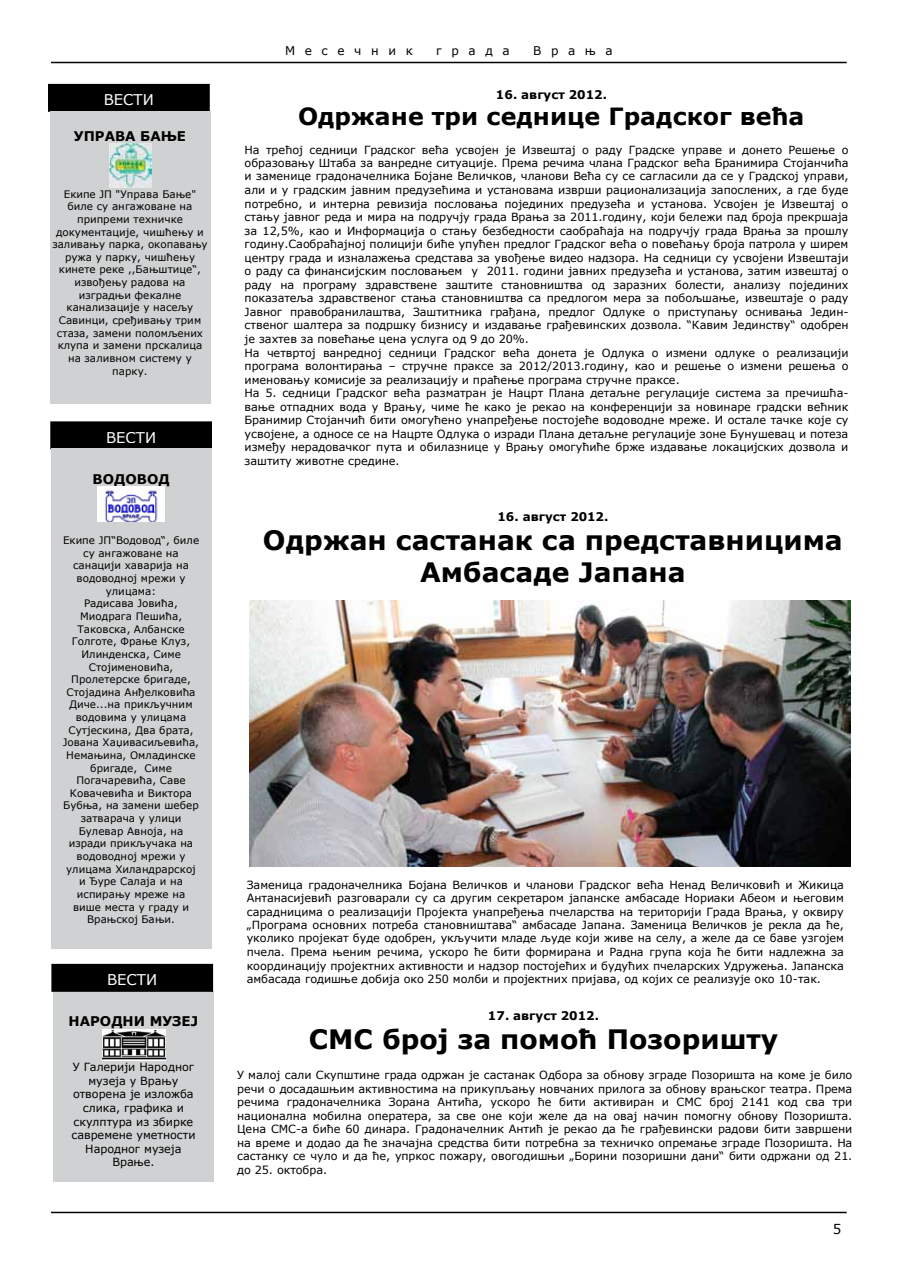
<style>
.page{position:relative;width:902px;height:1280px;background:#fff}
.page>*{position:absolute;margin:0;border:0;box-sizing:border-box;transform-origin:0 0}
.t1{font:700 26.7px/32.4px "Verdana";color:#000;text-align:center}
.t2{font:700 23.7px "Verdana";color:#000}
.t3{font:14.85px "Verdana";color:#fff}
.t4{font:13.5px "Verdana";color:#000}
.t5{font:700 13.35px "Verdana";color:#000}
.t6{font:700 12px "Verdana";color:#000}
.t7{font:12px "Verdana";letter-spacing:.8em;color:#000}
.t8{font:11.25px/13.5px "Verdana";letter-spacing:-.005em;color:#000;text-align:justify}
.t9{font:10.35px/12.6px "Verdana";color:#000;text-align:center}
</style>
<div class="page">
<hr style="left:51px;top:62px;width:795px;height:1px;background:#000">
<hr style="left:51px;top:1212px;width:795px;height:1px;background:#000">
<div style="left:49px;top:84px;width:160px;height:27px;background:#000"></div>
<div style="left:51px;top:422px;width:160px;height:27px;background:#000"></div>
<div style="left:50px;top:421px;width:162px;height:28px;border:1px solid #000"></div>
<div style="left:51px;top:449px;width:160px;height:500px;background:#d0d1d2"></div>
<img style="left:98px;top:487px;width:66px;height:34px">
<div style="left:50px;top:111px;width:160px;height:293px;background:#d0d1d2"></div>
<img style="left:109px;top:144px;width:43px;height:44px">
<div style="left:53px;top:991px;width:161px;height:191px;background:#d0d1d2"></div>
<img style="left:102px;top:1029px;width:63px;height:31px">
<div style="left:52px;top:964px;width:160px;height:27px;background:#000"></div>
<div style="left:52px;top:964px;width:161px;height:28px;border:1px solid #000"></div>
<img style="left:249px;top:600px;width:601px;height:266px">
<h3 class="t3" style="left:104px;top:91px;width:52px">ВЕСТИ</h3>
<p class="t5" style="left:74px;top:127px;width:114px">УПРАВА БАЊЕ</p>
<p class="t9" style="left:52px;top:187px;width:157px">Екипе ЈП "Управа Бање" биле су ангажоване на припреми техничке документације, чишћењу и заливању парка, окопавању ружа у парку, чишћењу кинете реке ,,Бањштице“, извођењу радова на изградњи фекалне канализације у насељу<br>Савинци, сређивању трим стаза, замени поломљених клупа и замени прскалица на заливном систему у парку.</p>
<h3 class="t3" style="left:106px;top:428px;width:52px">ВЕСТИ</h3>
<p class="t5" style="left:93px;top:471px;width:78px">ВОДОВОД</p>
<p class="t9" style="left:63px;top:534px;width:138px">Екипе ЈП“Водовод“, биле су ангажоване на санацији хаварија на водоводној мрежи у улицама:<br>Радисава Јовића,<br>Миодрага Пешића,<br>Таковска, Албанске<br>Голготе, Фрање Клуз,<br>Илинденска, Симе<br>Стојименовића,<br>Пролетерске бригаде,<br>Стојадина Анђелковића<br>Диче...на прикључним водовима у улицама<br>Сутјескина, Два брата,<br>Јована Хаџивасиљевића,<br>Немањина, Омладинске бригаде, Симе<br>Погачаревића, Саве<br>Ковачевића и Виктора<br>Бубња, на замени шебер затварача у улици<br>Булевар Авноја, на изради прикључака на водоводној мрежи у улицама Хиландрарској и Ђуре Салаја и на испирању мреже на више места у граду и<br>Врањској Бањи.</p>
<h3 class="t3" style="left:107px;top:970px;width:52px">ВЕСТИ</h3>
<p class="t5" style="left:69px;top:1013px;width:131px">НАРОДНИ МУЗЕЈ</p>
<p class="t8" style="left:71px;top:1060px;width:126px;text-align:center">У Галерији Народног музеја у Врању отворена је изложба слика, графика и скулптура из збирке савремене уметности<br>Народног музеја<br>Врање.</p>
<p class="t7" style="left:285px;top:43px;width:129px">Месечник</p>
<p class="t7" style="left:436px;top:43px;width:75px">града</p>
<p class="t7" style="left:533px;top:43px;width:81px">Врања</p>
<p class="t6" style="left:496px;top:87px;width:113px">16. август 2012.</p>
<h2 class="t2" style="left:298px;top:101px;width:508px">Одржане три седнице Градског већа</h2>
<p class="t8" style="left:244px;top:142px;width:605px;text-align:left">На трећој седници Градског већа усвојен је Извештај о раду Градске управе и донето Решење о образовању Штаба за ванредне ситуације. Према речима члана Градског већа Бранимира Стојанчића и заменице градоначелника Бојане Величков, чланови Већа су се сагласили да се у Градској управи, али и у градским јавним предузећима и установама изврши рационализација запослених, а где буде потребно, и интерна ревизија пословања појединих предузећа и установа. Усвојен је Извештај о стању јавног реда и мира на подручју града Врања за 2011.годину, који бележи пад броја прекршаја за 12,5%, као и Информација о стању безбедности саобраћаја на подручју града Врања за прошлу годину.Саобраћајној полицији биће упућен предлог Градског већа о повећању броја патрола у ширем центру града и изналажења средстава за увођење видео надзора. На седници су усвојени Извештаји о раду са финансијским пословањем у 2011. години јавних предузећа и установа, затим извештај о раду на програму здравствене заштите становништва од заразних болести, анализу појединих показатеља здравственог стања становништва са предлогом мера за побољшање, извештаје о раду Јавног правобранилаштва, Заштитника грађана, предлог Одлуке о приступању оснивања Једин&shy;ственог шалтера за подршку бизнису и издавање грађевинских дозвола. “Кавим Јединству“ одобрен је захтев за повећање цена услуга од 9 до 20%.<br>На четвртој ванредној седници Градског већа донета је Одлука о измени одлуке о реализацији програма волонтирања – стручне праксе за 2012/2013.годину, као и решење о измени решења о именовању комисије за реализацију и праћење програма стручне праксе.<br>На 5. седници Градског већа разматран је Нацрт Плана детаљне регулације система за пречишћа&shy;вање отпадних вода у Врању, чиме ће како је рекао на конференцији за новинаре градски већник Бранимир Стојанчић бити омогућено унапређење постојеће водоводне мреже. И остале тачке које су усвојене, а односе се на Нацрте Одлука о изради Плана детаљне регулације зоне Бунушевац и потеза између нерадовачког пута и обилазнице у Врању омогућиће брже издавање локацијских дозвола и заштиту животне средине.</p>
<p class="t6" style="left:497px;top:509px;width:113px">16. август 2012.</p>
<h1 class="t1" style="left:263px;top:523px;width:581px">Одржан састанак са представницима<br>Амбасаде Јапана</h1>
<p class="t8" style="left:247px;top:877px;width:598px">Заменица градоначелника Бојана Величков и чланови Градског већа Ненад Величковић и Жикица Антанасијевић разговарали су са другим секретаром јапанске амбасаде Нориаки Абеом и његовим сарадницима о реализацији Пројекта унапређења пчеларства на територији Града Врања, у оквиру „Програма основних потреба становништава“ амбасаде Јапана. Заменица Величков је рекла да ће, уколико пројекат буде одобрен, укључити младе људе који живе на селу, а желе да се баве узгојем пчела. Према њеним речима, ускоро ће бити формирана и Радна група која ће бити надлежна за координацију пројектних активности и надзор постојећих и будућих пчеларских Удружења. Јапанска амбасада годишње добија око 250 молби и пројектних пријава, од којих се реализује око 10-так.</p>
<p class="t6" style="left:488px;top:1008px;width:113px">17. август 2012.</p>
<h1 class="t1" style="left:309px;top:1022px;width:471px">СМС број за помоћ Позоришту</h1>
<p class="t8" style="left:237px;top:1068px;width:616px">У малој сали Скупштине града одржан је састанак Одбора за обнову зграде Позоришта на коме је било речи о досадашњим активностима на прикупљању новчаних прилога за обнову врањског театра. Према речима градоначелника Зорана Антића, ускоро ће бити активиран и СМС број 2141 код сва три национална мобилна оператера, за све оне који желе да на овај начин помогну обнову Позоришта.<br>Цена СМС-а биће 60 динара. Градоначелник Антић је рекао да ће грађевински радови бити завршени на време и додао да ће значајна средства бити потребна за техничко опремање зграде Позоришта. На састанку се чуло и да ће, упркос пожару, овогодишњи „Борини позоришни дани“ бити одржани од 21. до 25. октобра.</p>
<p class="t4" style="left:832px;top:1221px;width:10px">5</p>
</div>
